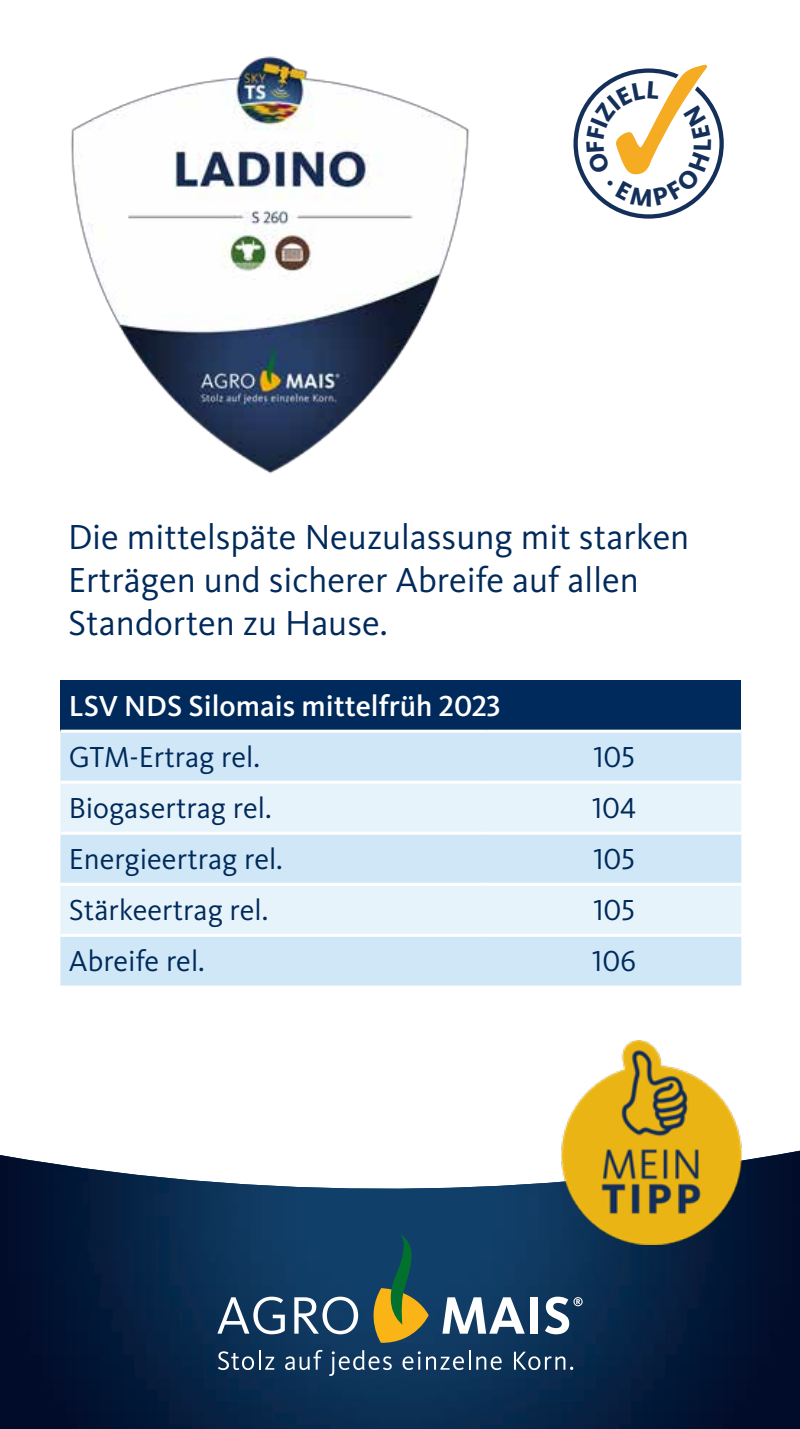
<style>
.page{position:relative;width:800px;height:1429px;background:#fff}
.page>*{position:absolute;margin:0;border:0;box-sizing:border-box;transform-origin:0 0}
.t1{font:36px/43.2px "Kievit";color:#002a5b}
.t2{font:30px "Kievit";color:#002a5b}
.t3{font:500 30px/51px "Kievit";color:#fff}
.t4{font:30px "Kievit Regular SC";color:#002a5b}
.s1{font-family:"Kievit Medium SC";font-weight:400}
.s2{font-weight:400;color:#002a5b}
</style>
<div class="page">
<img style="left:0;top:1150px;width:799px;height:279px">
<svg style="left:218px;top:1350px;width:56px;height:20px"></svg>
<svg style="left:285px;top:1350px;width:37px;height:20px"></svg>
<svg style="left:329px;top:1350px;width:62px;height:26px;background:#3d5e7d"></svg>
<svg style="left:402px;top:1351px;width:18px;height:19px"></svg>
<svg style="left:426px;top:1350px;width:44px;height:20px"></svg>
<svg style="left:476px;top:1356px;width:25px;height:14px"></svg>
<svg style="left:514px;top:1351px;width:59px;height:19px"></svg>
<svg style="left:217px;top:1296px;width:68px;height:38px"></svg>
<svg style="left:294px;top:1296px;width:64px;height:38px"></svg>
<svg style="left:442px;top:1297px;width:82px;height:36px"></svg>
<div style="left:530px;top:1297px;width:8px;height:36px;background:#fff"></div>
<svg style="left:545px;top:1296px;width:37px;height:38px"></svg>
<svg style="left:364px;top:1233px;width:64px;height:110px;background:#4c634c"></svg>
<svg style="left:575px;top:71px;width:146px;height:145px"></svg>
<div style="left:573px;top:68px;width:150px;height:151px;border:4px solid #14305a;border-radius:50%"></div>
<img style="left:71px;top:56px;width:399px;height:418px">
<div style="left:60px;top:680px;width:681px;height:51px;background:#002a5b"></div>
<div style="left:60px;top:733px;width:681px;height:252px;background:#d0e7f7"></div>
<svg style="left:60px;top:784px;width:681px;height:150px;background:#dfeff9"></svg>
<hr style="left:60px;top:730px;width:427px;height:3px;background:#fff">
<hr style="left:487px;top:730px;width:254px;height:3px;background:#fff">
<hr style="left:60px;top:781px;width:427px;height:3px;background:#fff">
<hr style="left:487px;top:781px;width:254px;height:3px;background:#fff">
<hr style="left:60px;top:832px;width:427px;height:3px;background:#fff">
<hr style="left:487px;top:832px;width:254px;height:3px;background:#fff">
<hr style="left:60px;top:883px;width:427px;height:3px;background:#fff">
<hr style="left:487px;top:883px;width:254px;height:3px;background:#fff">
<hr style="left:60px;top:934px;width:427px;height:3px;background:#fff">
<hr style="left:487px;top:934px;width:254px;height:3px;background:#fff">
<img style="left:550px;top:1040px;width:202px;height:204px">
<svg style="left:586px;top:64px;width:125px;height:143px"></svg>
<p class="t1" style="left:68px;top:515px;width:622px">Die mittelspäte Neuzulassung mit starken<br>Erträgen und sicherer Abreife auf allen<br>Standorten zu Hause.</p>
<p class="t3" style="left:69px;top:680px;width:433px">LSV NDS Silomais mittelfrüh <span class="s1">2023<br></span><span class="s2">GTM-Ertrag rel.</span></p>
<p class="t4" style="left:593px;top:740px;width:43px">105</p>
<p class="t2" style="left:69px;top:791px;width:204px">Biogasertrag rel.</p>
<p class="t4" style="left:592px;top:791px;width:45px">104</p>
<p class="t2" style="left:69px;top:842px;width:215px">Energieertrag rel.</p>
<p class="t4" style="left:593px;top:842px;width:43px">105</p>
<p class="t2" style="left:69px;top:893px;width:201px">Stärkeertrag rel.</p>
<p class="t4" style="left:593px;top:893px;width:43px">105</p>
<p class="t2" style="left:69px;top:944px;width:137px">Abreife rel.</p>
<p class="t4" style="left:592px;top:944px;width:45px">106</p>
</div>
